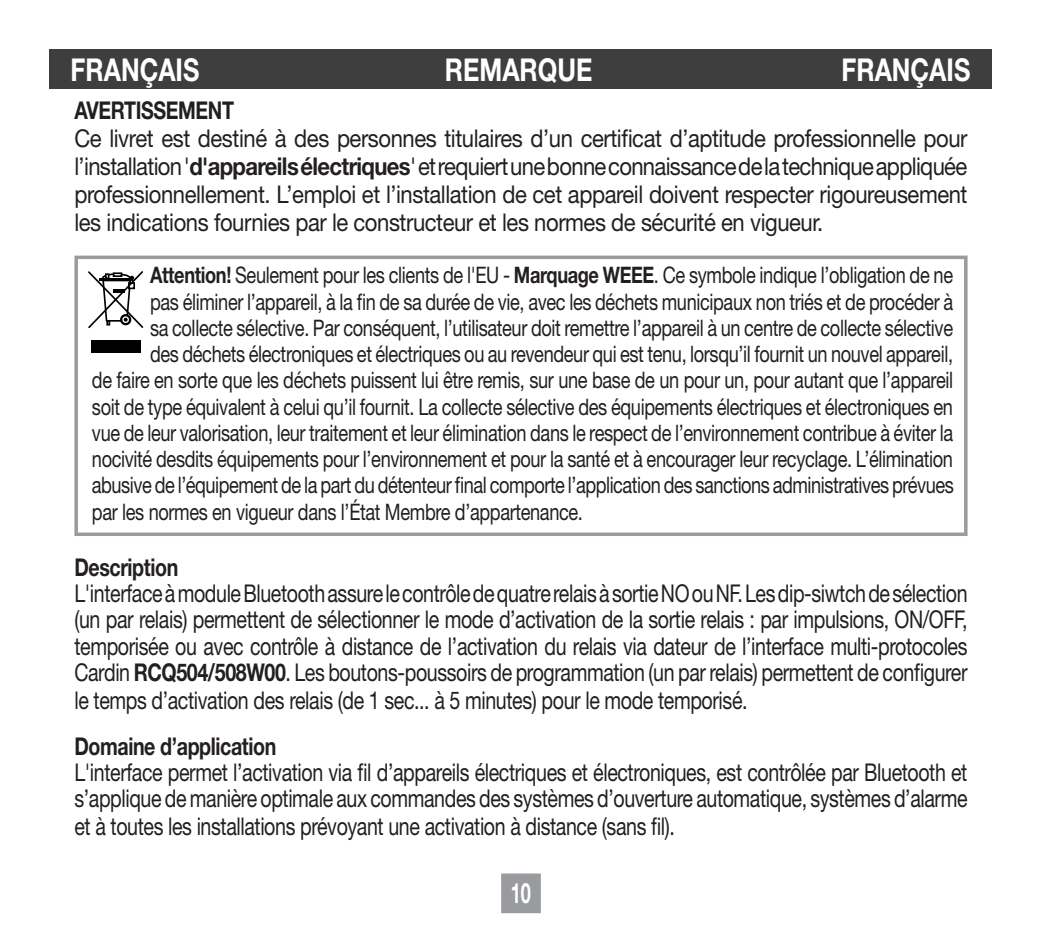
<style>
.page{position:relative;width:1042px;height:943px;background:#fff}
.page>*{position:absolute;margin:0;border:0;box-sizing:border-box;transform-origin:0 0}
.t1{font:700 31.5px "Helvetica Neue LT Std";color:#fff;scale:.8 1}
.t2{font:700 28px "Helvetica Neue LT Std";color:#fff;scale:.65 1}
.t3{font:24.5px/26.6px "Helvetica Neue LT Std";letter-spacing:-.02em;color:#231f20;text-align:justify;scale:.8 1}
.t4{font:24.5px/28px "Helvetica Neue LT Std";letter-spacing:-.02em;color:#231f20;text-align:justify;scale:.9 1}
.t5{font:700 24.5px "Helvetica Neue LT Std";letter-spacing:-.02em;color:#231f20;scale:.8 1}
.t6{font:22.75px "Helvetica Neue LT Std";letter-spacing:-.02em;color:#231f20;scale:.8 1}
.s1{font-weight:700}
</style>
<div class="page">
<div style="left:501px;top:873px;width:40px;height:40px;background:#999b9e;border:4px solid #999b9e"></div>
<div style="left:74px;top:255px;width:893px;height:281px;border:4px solid #999b9e"></div>
<svg style="left:88px;top:271px;width:56px;height:82px"></svg>
<div style="left:50px;top:50px;width:942px;height:39px;background:#3e3e3f"></div>
<p class="t1" style="left:71px;top:50px;width:162px">FRANÇAIS</p>
<p class="t1" style="left:445px;top:50px;width:186px">REMARQUE</p>
<p class="t1" style="left:841px;top:50px;width:162px">FRANÇAIS</p>
<p class="t5" style="left:74px;top:95px;width:201px">AVERTISSEMENT</p>
<p class="t4" style="left:74px;top:124px;width:994px">Ce livret est destiné à des personnes titulaires d’un certificat d’aptitude professionnelle pour l’installation '<span class="s1">d'appareils électriques</span>' et requiert une bonne connaissance de la technique appliquée professionnellement. L’emploi et l’installation de cet appareil doivent respecter rigoureusement les indications fournies par le constructeur et les normes de sécurité en vigueur.</p>
<p class="t6" style="left:150px;top:262px;width:1005px"><span class="s1">Attention!</span> Seulement pour les clients de l'EU - <span class="s1">Marquage WEEE</span>. Ce symbole indique l’obligation de ne</p>
<p class="t6" style="left:150px;top:288px;width:1005px">pas éliminer l’appareil, à la fin de sa durée de vie, avec les déchets municipaux non triés et de procéder à</p>
<p class="t6" style="left:150px;top:314px;width:1005px">sa collecte sélective. Par conséquent, l’utilisateur doit remettre l’appareil à un centre de collecte sélective</p>
<p class="t6" style="left:150px;top:340px;width:1005px">des déchets électroniques et électriques ou au revendeur qui est tenu, lorsqu’il fournit un nouvel appareil,</p>
<p class="t6" style="left:92px;top:367px;width:1078px">de faire en sorte que les déchets puissent lui être remis, sur une base de un pour un, pour autant que l’appareil</p>
<p class="t6" style="left:92px;top:393px;width:1078px">soit de type équivalent à celui qu’il fournit. La collecte sélective des équipements électriques et électroniques en</p>
<p class="t6" style="left:92px;top:419px;width:1078px">vue de leur valorisation, leur traitement et leur élimination dans le respect de l’environnement contribue à éviter la</p>
<p class="t6" style="left:92px;top:445px;width:1078px">nocivité desdits équipements pour l’environnement et pour la santé et à encourager leur recyclage. L’élimination</p>
<p class="t6" style="left:92px;top:472px;width:1079px">abusive de l’équipement de la part du détenteur final comporte l’application des sanctions administratives prévues</p>
<p class="t6" style="left:92px;top:498px;width:615px">par les normes en vigueur dans l’État Membre d’appartenance.</p>
<p class="t5" style="left:74px;top:552px;width:131px">Description</p>
<p class="t3" style="left:74px;top:579px;width:1118px">L'interface à module Bluetooth assure le contrôle de quatre relais à sortie NO ou NF. Les dip-siwtch de sélection (un par relais) permettent de sélectionner le mode d’activation de la sortie relais : par impulsions, ON/OFF, temporisée ou avec contrôle à distance de l’activation du relais via dateur de l’interface multi-protocoles Cardin <span class="s1">RCQ504/508W00</span>. Les boutons-poussoirs de programmation (un par relais) permettent de configurer le temps d’activation des relais (de 1 sec... à 5 minutes) pour le mode temporisé.</p>
<p class="t5" style="left:74px;top:731px;width:254px">Domaine d’application</p>
<p class="t3" style="left:74px;top:758px;width:1118px">L'interface permet l’activation via fil d’appareils électriques et électroniques, est contrôlée par Bluetooth et s’applique de manière optimale aux commandes des systèmes d’ouverture automatique, systèmes d’alarme et à toutes les installations prévoyant une activation à distance (sans fil).</p>
<p class="t2" style="left:511px;top:876px;width:33px">10</p>
</div>
